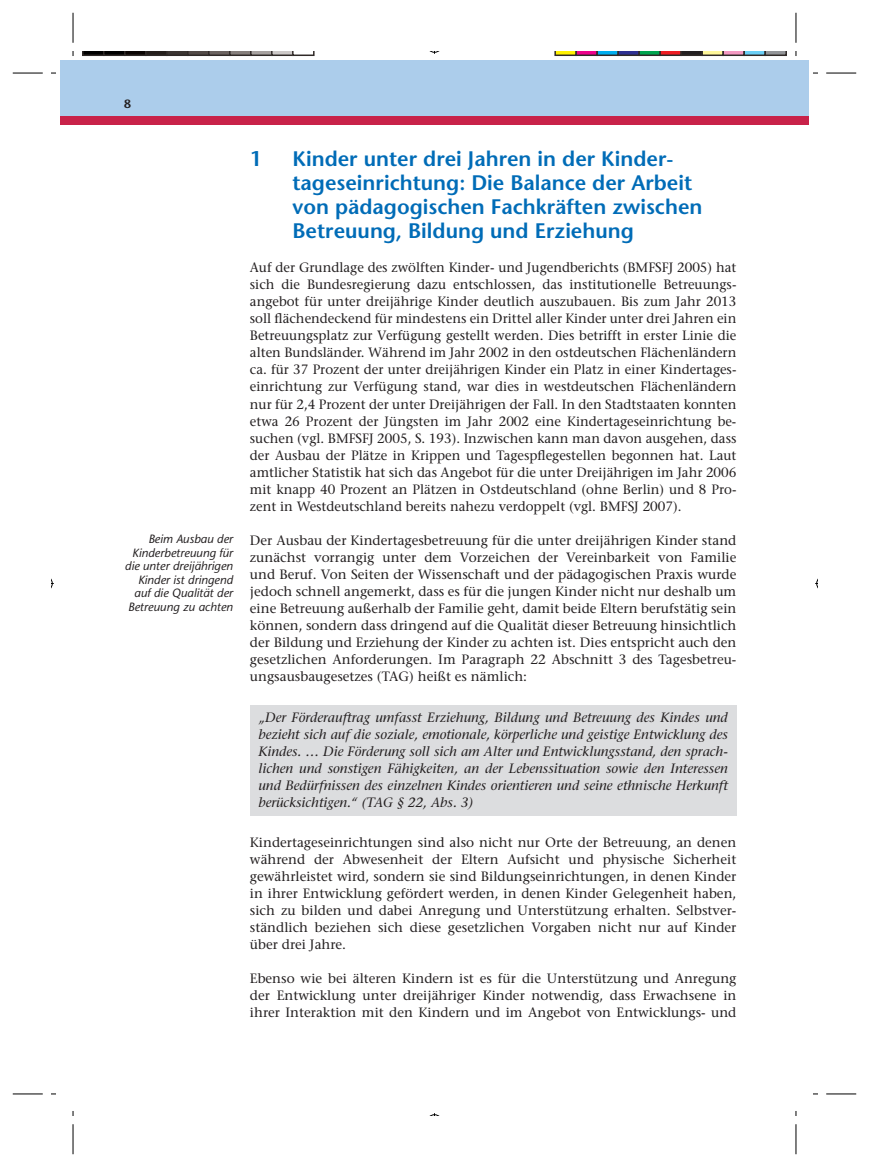
<style>
.page{position:relative;width:869px;height:1167px;background:#fff}
.page>*{position:absolute;margin:0;border:0;box-sizing:border-box;transform-origin:0 0}
.t1{font:600 21px/24px "Stone Sans";color:#006cb7}
.t2{font:13.5px/17px "Stone Serif";color:#231f20;text-align:justify}
.t3{font:italic 13.5px/17px "Stone Serif";color:#231f20;text-align:justify}
.t4{font:italic 12px/13.5px "Stone Sans";color:#231f20;text-align:right}
.t5{font:600 12px "Stone Sans";color:#231f20}
</style>
<div class="page">
<div style="left:796px;top:73px;width:13px;height:51px;background:#c82249"></div>
<div style="left:796px;top:60px;width:13px;height:56px;background:#accdeb"></div>
<div style="left:250px;top:704px;width:486px;height:111px;background:#dcdddf"></div>
<div style="left:60px;top:73px;width:736px;height:51px;background:#c82249"></div>
<div style="left:60px;top:60px;width:736px;height:56px;background:#accdeb"></div>
<svg style="left:82px;top:52px;width:233px;height:4px"></svg>
<svg style="left:554px;top:52px;width:233px;height:4px"></svg>
<hr style="left:13px;top:1093px;width:30px;height:1px;background:#000">
<hr style="left:73px;top:1124px;width:1px;height:30px;background:#000">
<hr style="left:796px;top:1124px;width:1px;height:30px;background:#000">
<hr style="left:826px;top:1093px;width:30px;height:1px;background:#000">
<hr style="left:826px;top:73px;width:30px;height:1px;background:#000">
<hr style="left:796px;top:13px;width:1px;height:30px;background:#000">
<hr style="left:73px;top:13px;width:1px;height:30px;background:#000">
<hr style="left:13px;top:73px;width:30px;height:1px;background:#000">
<p class="t5" style="left:124px;top:100px;width:8px">8</p>
<p class="t4" style="left:125px;top:534px;width:110px">Beim Ausbau der<br>Kinderbetreuung für die unter dreijährigen<br>Kinder ist dringend auf die Qualität der<br>Betreuung zu achten</p>
<p class="t1" style="left:250px;top:150px;width:14px">1</p>
<p class="t1" style="left:292px;top:150px;width:411px">Kinder unter drei Jahren in der Kinder&shy;tageseinrichtung: Die Balance der Arbeit von pädagogischen Fachkräften zwischen Betreuung, Bildung und Erziehung</p>
<p class="t2" style="left:250px;top:259px;width:488px">Auf der Grundlage des zwölften Kinder- und Jugendberichts (BMFSFJ 2005) hat sich die Bundesregierung dazu entschlossen, das institutionelle Betreuungs&shy;angebot für unter dreijährige Kinder deutlich auszubauen. Bis zum Jahr 2013 soll flächendeckend für mindestens ein Drittel aller Kinder unter drei Jahren ein Betreuungsplatz zur Verfügung gestellt werden. Dies betrifft in erster Linie die alten Bundsländer. Während im Jahr 2002 in den ostdeutschen Flächenländern ca. für 37 Prozent der unter dreijährigen Kinder ein Platz in einer Kindertages&shy;einrichtung zur Verfügung stand, war dies in westdeutschen Flächenländern nur für 2,4 Prozent der unter Dreijährigen der Fall. In den Stadtstaaten konnten etwa 26 Prozent der Jüngsten im Jahr 2002 eine Kindertageseinrichtung be&shy;suchen (vgl. BMFSFJ 2005, S. 193). Inzwischen kann man davon ausgehen, dass der Ausbau der Plätze in Krippen und Tagespflegestellen begonnen hat. Laut amtlicher Statistik hat sich das Angebot für die unter Dreijährigen im Jahr 2006 mit knapp 40 Prozent an Plätzen in Ostdeutschland (ohne Berlin) und 8 Pro&shy;zent in Westdeutschland bereits nahezu verdoppelt (vgl. BMFSJ 2007).</p>
<p class="t2" style="left:250px;top:531px;width:488px">Der Ausbau der Kindertagesbetreuung für die unter dreijährigen Kinder stand zunächst vorrangig unter dem Vorzeichen der Vereinbarkeit von Familie und Beruf. Von Seiten der Wissenschaft und der pädagogischen Praxis wurde jedoch schnell angemerkt, dass es für die jungen Kinder nicht nur deshalb um eine Betreuung außerhalb der Familie geht, damit beide Eltern berufstätig sein können, sondern dass dringend auf die Qualität dieser Betreuung hinsichtlich der Bildung und Erziehung der Kinder zu achten ist. Dies entspricht auch den gesetzlichen Anforderungen. Im Paragraph 22 Abschnitt 3 des Tagesbetreu&shy;ungsausbaugesetzes (TAG) heißt es nämlich:</p>
<p class="t3" style="left:258px;top:708px;width:471px">„Der Förderauftrag umfasst Erziehung, Bildung und Betreuung des Kindes und bezieht sich auf die soziale, emotionale, körperliche und geistige Entwicklung des Kindes. … Die Förderung soll sich am Alter und Entwicklungsstand, den sprach&shy;lichen und sonstigen Fähigkeiten, an der Lebenssituation sowie den Interessen und Bedürfnissen des einzelnen Kindes orientieren und seine ethnische Herkunft berücksichtigen.“ (TAG § 22, Abs. 3)</p>
<p class="t2" style="left:250px;top:834px;width:488px">Kindertageseinrichtungen sind also nicht nur Orte der Betreuung, an denen während der Abwesenheit der Eltern Aufsicht und physische Sicherheit gewährleistet wird, sondern sie sind Bildungseinrichtungen, in denen Kinder in ihrer Entwicklung gefördert werden, in denen Kinder Gelegenheit haben, sich zu bilden und dabei Anregung und Unterstützung erhalten. Selbstver&shy;ständlich beziehen sich diese gesetzlichen Vorgaben nicht nur auf Kinder über drei Jahre.</p>
<p class="t2" style="left:250px;top:970px;width:488px">Ebenso wie bei älteren Kindern ist es für die Unterstützung und Anregung der Entwicklung unter dreijähriger Kinder notwendig, dass Erwachsene in ihrer Interaktion mit den Kindern und im Angebot von Entwicklungs- und</p>
</div>
